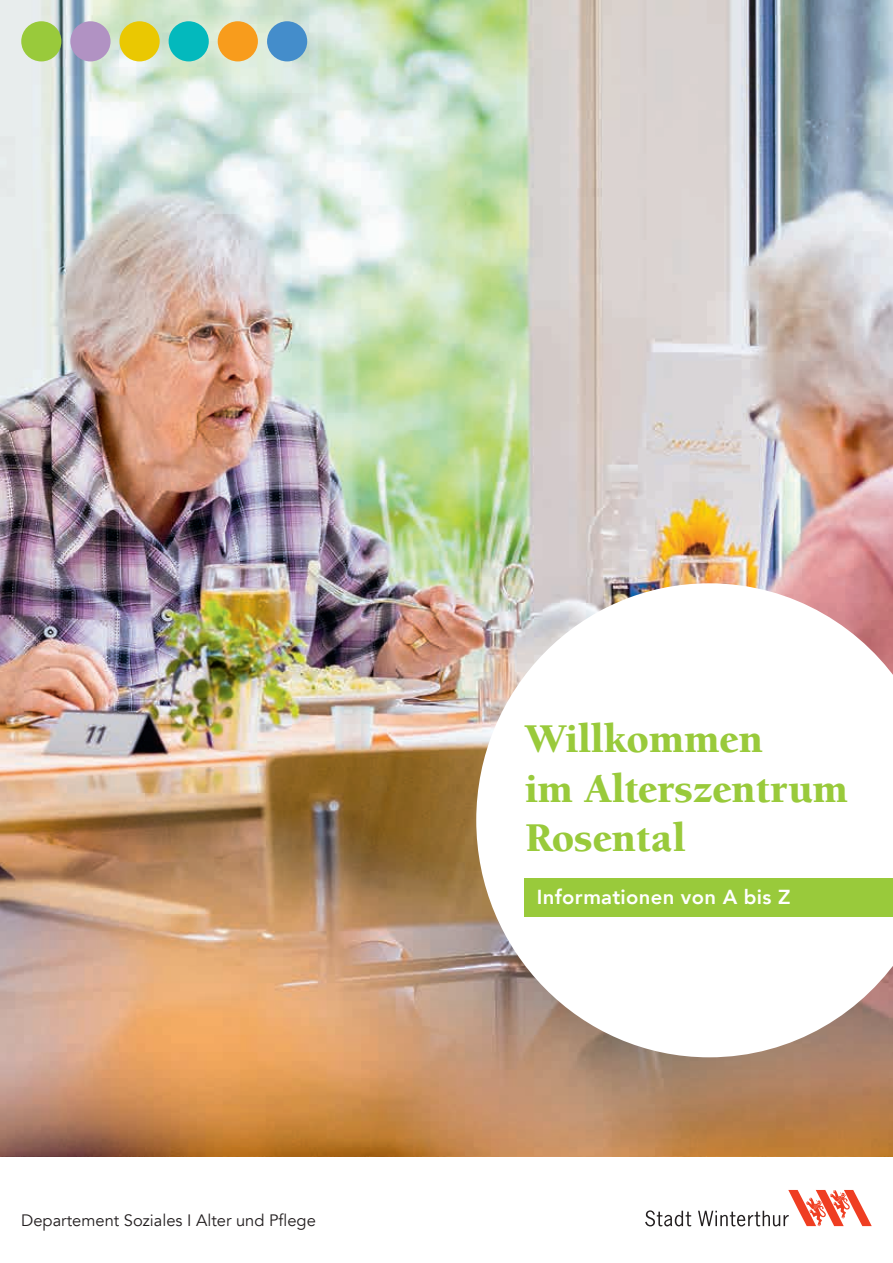
<style>
.page{position:relative;width:893px;height:1263px;background:#fff}
.page>*{position:absolute;margin:0;border:0;box-sizing:border-box;transform-origin:0 0}
.t1{font:900 42px/49.5px "Berkeley Pro";color:#99ca3b}
.t2{font:800 20.25px "Avenir";letter-spacing:.015em;color:#fff}
.t3{font:16.5px "Avenir";color:#231f20}
</style>
<div class="page">
<img style="left:0;top:0;width:893px;height:1157px">
<svg style="left:476px;top:583px;width:417px;height:474px"></svg>
<div style="left:524px;top:878px;width:369px;height:38px;background:#99ca3b"></div>
<svg style="left:645px;top:1190px;width:227px;height:36px"></svg>
<div style="left:21px;top:21px;width:40px;height:40px;background:#99ca3b;border-radius:50%"></div>
<div style="left:70px;top:21px;width:41px;height:40px;background:#b192c3;border-radius:50%"></div>
<div style="left:119px;top:21px;width:41px;height:40px;background:#eac802;border-radius:50%"></div>
<div style="left:169px;top:21px;width:40px;height:40px;background:#03b9bd;border-radius:50%"></div>
<div style="left:218px;top:21px;width:40px;height:40px;background:#f89c1c;border-radius:50%"></div>
<div style="left:267px;top:21px;width:40px;height:40px;background:#448dcb;border-radius:50%"></div>
<p class="t3" style="left:21px;top:1211px;width:296px">Departement Soziales I Alter und Pflege</p>
<h1 class="t1" style="left:525px;top:715px;width:324px">Willkommen<br>im Alterszentrum<br>Rosental</h1>
<p class="t2" style="left:537px;top:881px;width:255px">Informationen von A bis Z</p>
</div>
